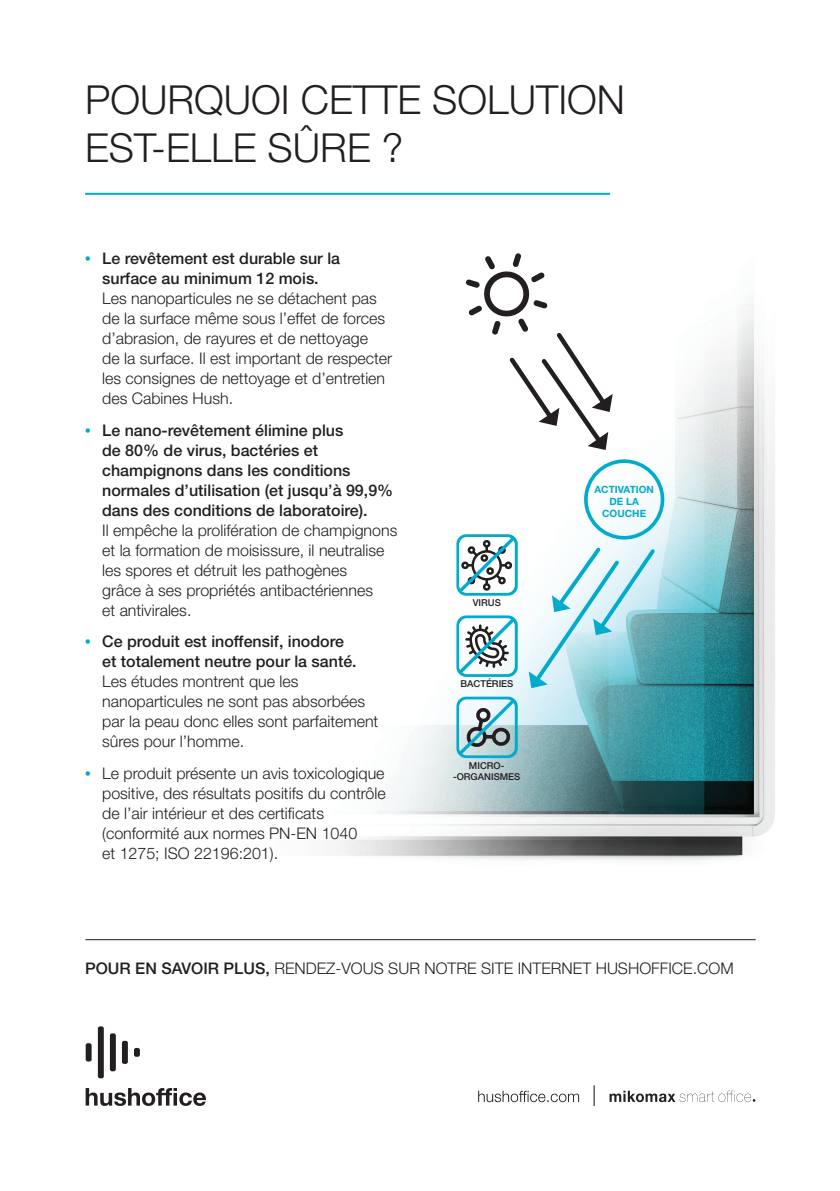
<style>
.page{position:relative;width:840px;height:1191px;background:#fff}
.page>*{position:absolute;margin:0;border:0;box-sizing:border-box;transform-origin:0 0}
.t1{font:300 40px/48px "Helvetica Neue LT Pro";color:#231f20}
.t2{font:300 16px/20px "Helvetica Neue LT Pro";color:#231f20}
.t3{font:500 16px/20px "Helvetica Neue LT Pro";color:#231f20}
.t4{font:700 10px/12px "Helvetica Neue LT Pro";color:#00abcd;text-align:center}
.t5{font:500 9.4px/11px "Helvetica Neue LT Pro";color:#231f20;text-align:center}
.s1{font-family:"Fira Sans";font-weight:700;color:#00abcd}
.s2{font-weight:500}
</style>
<div class="page">
<div style="left:86px;top:1043px;width:6px;height:18px;background:#231f20;border-radius:2px"></div>
<div style="left:98px;top:1026px;width:6px;height:52px;background:#231f20;border-radius:2px"></div>
<div style="left:110px;top:1033px;width:6px;height:38px;background:#231f20;border-radius:2px"></div>
<div style="left:122px;top:1040px;width:6px;height:23px;background:#231f20;border-radius:2px"></div>
<div style="left:134px;top:1048px;width:6px;height:8px;background:#231f20;border-radius:2px"></div>
<svg style="left:86px;top:1088px;width:120px;height:18px"></svg>
<svg style="left:478px;top:1090px;width:100px;height:12px"></svg>
<svg style="left:609px;top:1090px;width:146px;height:12px"></svg>
<svg style="left:593px;top:1085px;width:1px;height:21px"></svg>
<hr style="left:86px;top:939px;width:669px;height:1px;background:#231f20">
<img style="left:161px;top:192px;width:614px;height:669px">
<hr style="left:85px;top:193px;width:524px;height:2px;background:#00abcd">
<svg style="left:465px;top:253px;width:147px;height:197px"></svg>
<svg style="left:528px;top:544px;width:129px;height:144px"></svg>
<div style="left:583px;top:459px;width:81px;height:80px;border:4px solid #00abcd;border-radius:50%"></div>
<svg style="left:455px;top:533px;width:63px;height:63px"></svg>
<svg style="left:455px;top:614px;width:63px;height:63px"></svg>
<svg style="left:455px;top:695px;width:63px;height:63px"></svg>
<h1 class="t1" style="left:85px;top:75px;width:541px">POURQUOI CETTE SOLUTION<br>EST-ELLE SÛRE ?</h1>
<p class="t3" style="left:85px;top:248px;width:256px;text-align:center"><span class="s1">•</span> Le revêtement est durable sur la surface au minimum 12 mois.</p>
<p class="t2" style="left:102px;top:288px;width:291px">Les nanoparticules ne se détachent pas de la surface même sous l’effet de forces d’abrasion, de rayures et de nettoyage<br>de la surface. Il est important de respecter les consignes de nettoyage et d’entretien des Cabines Hush.</p>
<p class="t3" style="left:102px;top:420px;width:292px;text-indent:-17px"><span class="s1">•</span> Le nano-revêtement élimine plus<br>de 80% de virus, bactéries et champignons dans les conditions normales d’utilisation (et jusqu’à 99,9% dans des conditions de laboratoire).</p>
<p class="t2" style="left:102px;top:520px;width:296px">Il empêche la prolifération de champignons et la formation de moisissure, il neutralise les spores et détruit les pathogènes<br>grâce à ses propriétés antibactériennes<br>et antivirales.</p>
<p class="t3" style="left:102px;top:631px;width:256px;text-indent:-17px"><span class="s1">•</span> Ce produit est inoffensif, inodore et totalement neutre pour la santé.</p>
<p class="t2" style="left:102px;top:671px;width:277px">Les études montrent que les nanoparticules ne sont pas absorbées par la peau donc elles sont parfaitement sûres pour l’homme.</p>
<p class="t2" style="left:102px;top:762px;width:285px;text-indent:-17px"><span class="s1">•</span> Le produit présente un avis toxicologique positive, des résultats positifs du contrôle de l’air intérieur et des certificats (conformité aux normes PN-EN 1040<br>et 1275; ISO 22196:201).</p>
<p class="t5" style="left:472px;top:597px;width:30px">VIRUS</p>
<p class="t5" style="left:460px;top:678px;width:54px">BACTÉRIES</p>
<p class="t5" style="left:453px;top:759px;width:69px">MICRO--ORGANISMES</p>
<p class="t4" style="left:594px;top:483px;width:61px">ACTIVATION<br>DE LA<br>COUCHE</p>
<p class="t2" style="left:85px;top:957px;width:649px"><span class="s2">POUR EN SAVOIR PLUS,</span> RENDEZ-VOUS SUR NOTRE SITE INTERNET HUSHOFFICE.COM</p>
</div>
